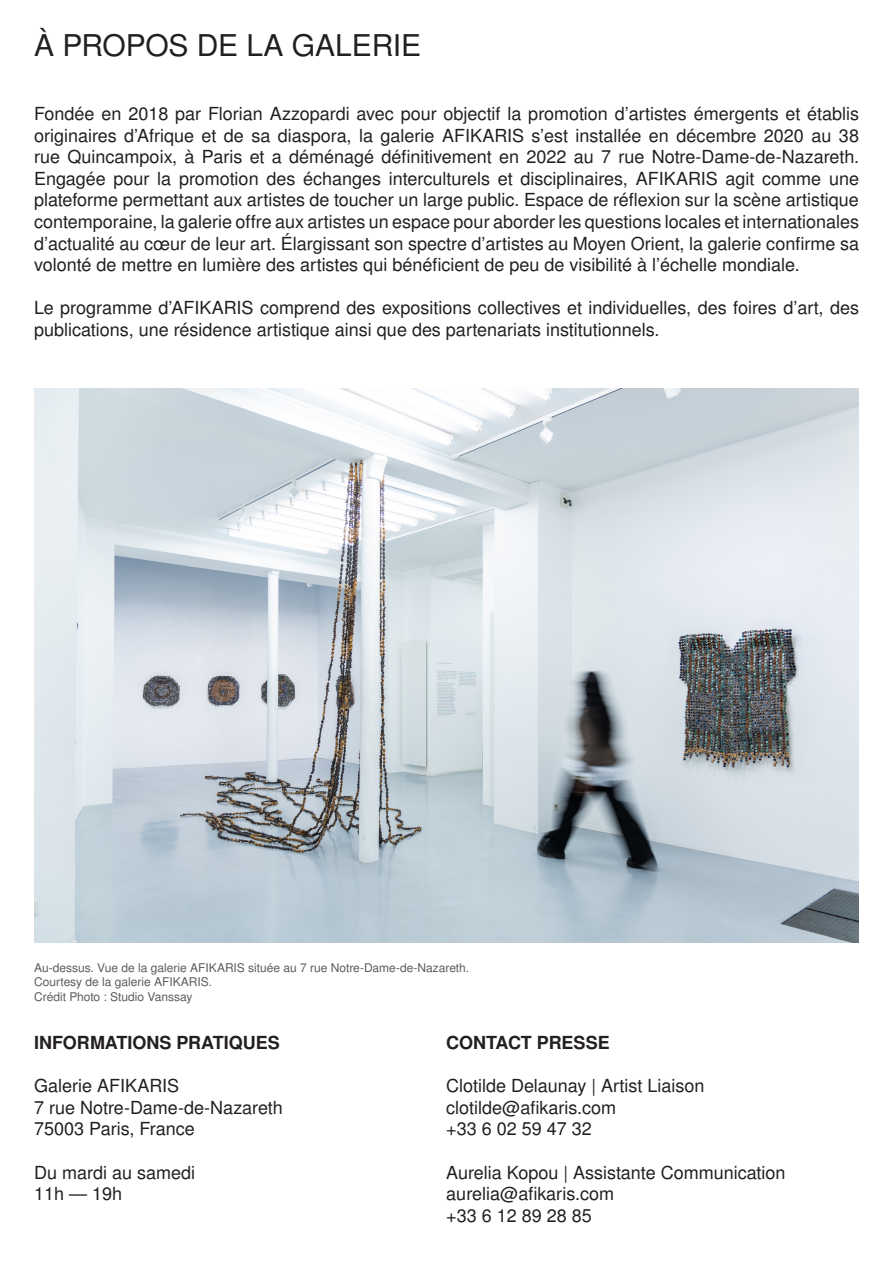
<style>
.page{position:relative;width:893px;height:1263px;background:#fff}
.page>*{position:absolute;margin:0;border:0;box-sizing:border-box;transform-origin:0 0}
.t1{font:30px "Nimbus San L";letter-spacing:-.005em;color:#231f20}
.t2{font:18px/21.6px "Nimbus San L";color:#231f20;text-align:justify}
.t3{font:700 18px "Nimbus San L";color:#231f20}
.t4{font:12px "Nimbus San L";color:#585b5c}
</style>
<div class="page">
<img style="left:34px;top:388px;width:825px;height:554px">
<p class="t1" style="left:34px;top:27px;width:389px">À PROPOS DE LA GALERIE</p>
<p class="t2" style="left:34px;top:103px;width:826px">Fondée en 2018 par Florian Azzopardi avec pour objectif la promotion d’artistes émergents et établis originaires d’Afrique et de sa diaspora, la galerie AFIKARIS s’est installée en décembre 2020 au 38 rue Quincampoix, à Paris et a déménagé définitivement en 2022 au 7 rue Notre-Dame-de-Nazareth.<br>Engagée pour la promotion des échanges interculturels et disciplinaires, AFIKARIS agit comme une plateforme permettant aux artistes de toucher un large public. Espace de réflexion sur la scène artistique contemporaine, la galerie offre aux artistes un espace pour aborder les questions locales et internationales d’actualité au cœur de leur art. Élargissant son spectre d’artistes au Moyen Orient, la galerie confirme sa volonté de mettre en lumière des artistes qui bénéficient de peu de visibilité à l’échelle mondiale.</p>
<p class="t2" style="left:34px;top:298px;width:826px">Le programme d’AFIKARIS comprend des expositions collectives et individuelles, des foires d’art, des publications, une résidence artistique ainsi que des partenariats institutionnels.</p>
<p class="t4" style="left:34px;top:960px;width:436px">Au-dessus. Vue de la galerie AFIKARIS située au 7 rue Notre-Dame-de-Nazareth.</p>
<p class="t4" style="left:34px;top:975px;width:179px">Courtesy de la galerie AFIKARIS.</p>
<p class="t4" style="left:34px;top:989px;width:160px">Crédit Photo : Studio Vanssay</p>
<p class="t3" style="left:34px;top:1032px;width:247px">INFORMATIONS PRATIQUES</p>
<p class="t2" style="left:34px;top:1075px;width:147px">Galerie AFIKARIS</p>
<p class="t2" style="left:34px;top:1097px;width:250px">7 rue Notre-Dame-de-Nazareth</p>
<p class="t2" style="left:34px;top:1119px;width:162px">75003 Paris, France</p>
<p class="t2" style="left:34px;top:1162px;width:163px">Du mardi au samedi</p>
<p class="t2" style="left:34px;top:1183px;width:90px">11h — 19h</p>
<p class="t3" style="left:446px;top:1032px;width:165px">CONTACT PRESSE</p>
<p class="t2" style="left:446px;top:1075px;width:260px">Clotilde Delaunay | Artist Liaison</p>
<p class="t2" style="left:446px;top:1097px;width:171px">clotilde@afikaris.com</p>
<p class="t2" style="left:446px;top:1119px;width:147px">+33 6 02 59 47 32</p>
<p class="t2" style="left:446px;top:1162px;width:341px">Aurelia Kopou | Assistante Communication</p>
<p class="t2" style="left:446px;top:1183px;width:169px">aurelia@afikaris.com</p>
<p class="t2" style="left:446px;top:1205px;width:147px">+33 6 12 89 28 85</p>
</div>
